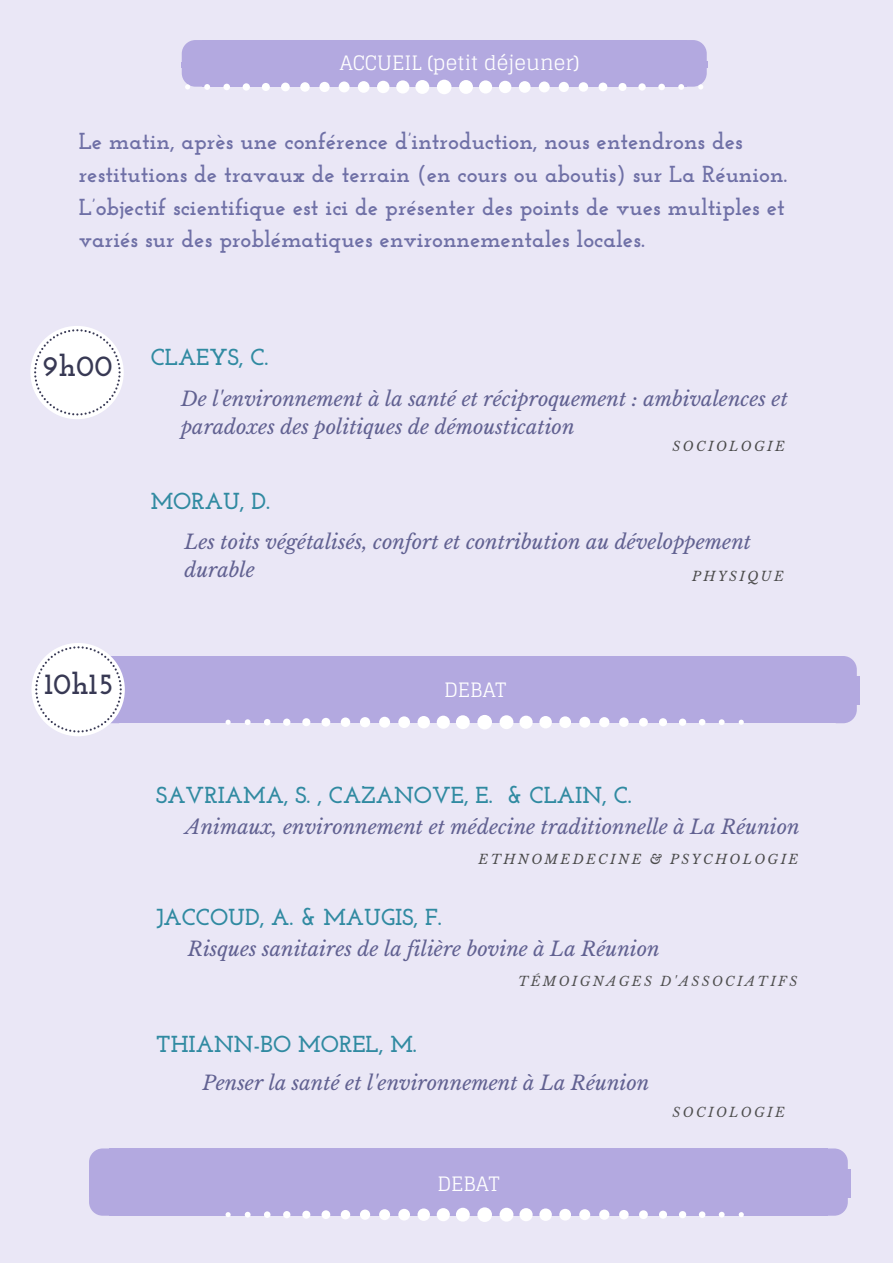
<style>
.page{position:relative;width:893px;height:1263px;background:#fff}
.page>*{position:absolute;margin:0;border:0;box-sizing:border-box;transform-origin:0 0}
.t1{font:700 29.7px "Josefin Slab";color:#383954}
.t2{font:700 23.1px/32.5px "Josefin Slab";color:#6f70a6}
.t3{font:700 23.1px "Josefin Slab";color:#308aa1}
.t4{font:italic 19.95px/28px "Libre Baskerville";color:#616191}
.t5{font:19.8px "Glegoo";color:#fff}
.t6{font:italic 13.2px "Libre Baskerville";letter-spacing:.18em;color:#4a4a4a}
.t7{font:italic 13.2px "Libre Baskerville";letter-spacing:.18em;color:#4f4f4f}
</style>
<div class="page">
<svg style="left:892px;top:0;width:1px;height:29px"></svg>
<hr style="left:892px;top:29px;width:1px;height:1210px;background:#b3a9e0">
<div style="left:0;top:0;width:892px;height:1262px;background:#eae7f6"></div>
<svg style="left:892px;top:1237px;width:1px;height:25px"></svg>
<svg style="left:836px;top:656px;width:20px;height:20px"></svg>
<div style="left:102px;top:676px;width:757px;height:29px;background:#b3a9e0"></div>
<div style="left:118px;top:656px;width:718px;height:22px;background:#b3a9e0"></div>
<div style="left:118px;top:703px;width:718px;height:20px;background:#b3a9e0"></div>
<svg style="left:836px;top:705px;width:20px;height:18px"></svg>
<div style="left:191px;top:62px;width:516px;height:6px;background:#b3a9e0"></div>
<div style="left:202px;top:40px;width:484px;height:23px;background:#b3a9e0"></div>
<div style="left:202px;top:67px;width:484px;height:20px;background:#b3a9e0"></div>
<div style="left:30px;top:326px;width:94px;height:93px;background:#fff;border-radius:50%"></div>
<svg style="left:34px;top:329px;width:87px;height:86px"></svg>
<div style="left:437px;top:80px;width:14px;height:14px;background:#fff;border-radius:50%"></div>
<div style="left:459px;top:80px;width:14px;height:14px;background:#fff;border-radius:50%"></div>
<div style="left:479px;top:80px;width:13px;height:14px;background:#fff;border-radius:50%"></div>
<svg style="left:499px;top:81px;width:12px;height:12px"></svg>
<svg style="left:519px;top:81px;width:11px;height:12px"></svg>
<div style="left:538px;top:81px;width:11px;height:11px;background:#fff;border-radius:50%"></div>
<div style="left:558px;top:82px;width:11px;height:10px;background:#fff;border-radius:50%"></div>
<svg style="left:578px;top:82px;width:10px;height:10px"></svg>
<svg style="left:598px;top:83px;width:9px;height:8px"></svg>
<svg style="left:618px;top:83px;width:8px;height:8px"></svg>
<div style="left:638px;top:83px;width:7px;height:8px;background:#fff;border-radius:50%"></div>
<div style="left:658px;top:84px;width:7px;height:6px;background:#fff;border-radius:50%"></div>
<svg style="left:678px;top:40px;width:28px;height:50px"></svg>
<div style="left:415px;top:80px;width:14px;height:14px;background:#fff;border-radius:50%"></div>
<div style="left:396px;top:80px;width:13px;height:14px;background:#fff;border-radius:50%"></div>
<svg style="left:377px;top:81px;width:12px;height:12px"></svg>
<div style="left:358px;top:81px;width:11px;height:12px;background:#fff;border-radius:50%"></div>
<div style="left:338px;top:81px;width:11px;height:11px;background:#fff;border-radius:50%"></div>
<svg style="left:319px;top:82px;width:10px;height:10px"></svg>
<div style="left:300px;top:82px;width:10px;height:10px;background:#fff;border-radius:50%"></div>
<div style="left:281px;top:83px;width:9px;height:8px;background:#fff;border-radius:50%"></div>
<svg style="left:262px;top:83px;width:8px;height:8px"></svg>
<div style="left:243px;top:83px;width:7px;height:8px;background:#fff;border-radius:50%"></div>
<div style="left:223px;top:84px;width:7px;height:6px;background:#fff;border-radius:50%"></div>
<svg style="left:182px;top:40px;width:28px;height:50px"></svg>
<div style="left:477px;top:715px;width:15px;height:14px;background:#fff;border-radius:50%"></div>
<div style="left:499px;top:715px;width:14px;height:14px;background:#fff;border-radius:50%"></div>
<div style="left:519px;top:715px;width:13px;height:14px;background:#fff;border-radius:50%"></div>
<svg style="left:539px;top:716px;width:13px;height:12px"></svg>
<svg style="left:559px;top:716px;width:12px;height:12px"></svg>
<div style="left:579px;top:717px;width:11px;height:11px;background:#fff;border-radius:50%"></div>
<div style="left:599px;top:717px;width:10px;height:10px;background:#fff;border-radius:50%"></div>
<svg style="left:619px;top:717px;width:9px;height:10px"></svg>
<svg style="left:639px;top:718px;width:8px;height:8px"></svg>
<svg style="left:659px;top:718px;width:8px;height:8px"></svg>
<div style="left:679px;top:718px;width:7px;height:8px;background:#fff;border-radius:50%"></div>
<div style="left:698px;top:719px;width:7px;height:6px;background:#fff;border-radius:50%"></div>
<svg style="left:718px;top:719px;width:6px;height:6px"></svg>
<svg style="left:738px;top:719px;width:5px;height:6px"></svg>
<div style="left:456px;top:715px;width:14px;height:14px;background:#fff;border-radius:50%"></div>
<div style="left:436px;top:715px;width:14px;height:14px;background:#fff;border-radius:50%"></div>
<svg style="left:417px;top:716px;width:13px;height:12px"></svg>
<div style="left:398px;top:716px;width:12px;height:12px;background:#fff;border-radius:50%"></div>
<div style="left:379px;top:717px;width:11px;height:11px;background:#fff;border-radius:50%"></div>
<svg style="left:360px;top:717px;width:10px;height:10px"></svg>
<div style="left:341px;top:717px;width:9px;height:10px;background:#fff;border-radius:50%"></div>
<div style="left:321px;top:718px;width:9px;height:8px;background:#fff;border-radius:50%"></div>
<svg style="left:302px;top:718px;width:8px;height:8px"></svg>
<div style="left:283px;top:718px;width:7px;height:8px;background:#fff;border-radius:50%"></div>
<svg style="left:264px;top:719px;width:6px;height:6px"></svg>
<svg style="left:245px;top:719px;width:5px;height:6px"></svg>
<svg style="left:225px;top:719px;width:6px;height:6px"></svg>
<svg style="left:827px;top:1148px;width:20px;height:21px"></svg>
<div style="left:93px;top:1169px;width:757px;height:29px;background:#b3a9e0"></div>
<div style="left:109px;top:1148px;width:718px;height:23px;background:#b3a9e0"></div>
<svg style="left:89px;top:1148px;width:20px;height:22px"></svg>
<div style="left:89px;top:1170px;width:21px;height:26px;background:#b3a9e0"></div>
<div style="left:109px;top:1196px;width:718px;height:19px;background:#b3a9e0"></div>
<svg style="left:89px;top:1196px;width:20px;height:19px"></svg>
<svg style="left:827px;top:1198px;width:20px;height:17px"></svg>
<div style="left:477px;top:1207px;width:15px;height:15px;background:#fff;border-radius:50%"></div>
<div style="left:499px;top:1207px;width:14px;height:14px;background:#fff;border-radius:50%"></div>
<div style="left:519px;top:1208px;width:13px;height:13px;background:#fff;border-radius:50%"></div>
<svg style="left:539px;top:1208px;width:13px;height:13px"></svg>
<svg style="left:559px;top:1209px;width:12px;height:11px"></svg>
<div style="left:579px;top:1209px;width:11px;height:11px;background:#fff;border-radius:50%"></div>
<div style="left:599px;top:1209px;width:10px;height:10px;background:#fff;border-radius:50%"></div>
<svg style="left:619px;top:1210px;width:9px;height:9px"></svg>
<svg style="left:639px;top:1210px;width:8px;height:9px"></svg>
<svg style="left:659px;top:1210px;width:8px;height:8px"></svg>
<div style="left:679px;top:1211px;width:7px;height:7px;background:#fff;border-radius:50%"></div>
<div style="left:698px;top:1211px;width:7px;height:7px;background:#fff;border-radius:50%"></div>
<svg style="left:718px;top:1211px;width:6px;height:6px"></svg>
<svg style="left:738px;top:1212px;width:5px;height:5px"></svg>
<div style="left:456px;top:1207px;width:14px;height:14px;background:#fff;border-radius:50%"></div>
<div style="left:436px;top:1208px;width:14px;height:13px;background:#fff;border-radius:50%"></div>
<svg style="left:417px;top:1208px;width:13px;height:13px"></svg>
<div style="left:398px;top:1209px;width:12px;height:11px;background:#fff;border-radius:50%"></div>
<div style="left:379px;top:1209px;width:11px;height:11px;background:#fff;border-radius:50%"></div>
<svg style="left:360px;top:1209px;width:10px;height:10px"></svg>
<div style="left:341px;top:1210px;width:9px;height:9px;background:#fff;border-radius:50%"></div>
<div style="left:321px;top:1210px;width:9px;height:9px;background:#fff;border-radius:50%"></div>
<svg style="left:302px;top:1210px;width:8px;height:8px"></svg>
<div style="left:283px;top:1211px;width:7px;height:7px;background:#fff;border-radius:50%"></div>
<div style="left:264px;top:1211px;width:6px;height:7px;background:#fff;border-radius:50%"></div>
<svg style="left:245px;top:1211px;width:5px;height:6px"></svg>
<svg style="left:225px;top:1212px;width:6px;height:5px"></svg>
<div style="left:31px;top:643px;width:94px;height:93px;background:#fff;border-radius:50%"></div>
<svg style="left:35px;top:646px;width:87px;height:86px"></svg>
<p class="t5" style="left:340px;top:50px;width:241px">ACCUEIL (petit déjeuner)</p>
<p class="t2" style="left:79px;top:127px;width:710px">Le matin, après une conférence d’introduction, nous entendrons des restitutions de travaux de terrain (en cours ou aboutis) sur La Réunion.<br>L’objectif scientifique est ici de présenter des points de vues multiples et variés sur des problématiques environnementales locales.</p>
<h1 class="t1" style="left:43px;top:354px;width:71px">9h00</h1>
<h1 class="t1" style="left:44px;top:671px;width:70px">10h15</h1>
<p class="t3" style="left:151px;top:348px;width:119px">CLAEYS, C.</p>
<p class="t4" style="left:181px;top:385px;width:608px">De l'environnement à la santé et réciproquement : ambivalences et paradoxes des politiques de démoustication</p>
<p class="t6" style="left:672px;top:438px;width:114px">SOCIOLOGIE</p>
<p class="t3" style="left:151px;top:492px;width:121px">MORAU, D.</p>
<p class="t4" style="left:184px;top:527px;width:568px">Les toits végétalisés, confort et contribution au développement durable</p>
<p class="t6" style="left:692px;top:568px;width:93px">PHYSIQUE</p>
<p class="t5" style="left:444px;top:677px;width:63px">DEBAT</p>
<p class="t3" style="left:156px;top:785px;width:477px">SAVRIAMA, S. , CAZANOVE, E. &amp; CLAIN, C.</p>
<p class="t4" style="left:185px;top:813px;width:615px">Animaux, environnement et médecine traditionnelle à La Réunion</p>
<p class="t3" style="left:156px;top:908px;width:287px">JACCOUD, A. &amp; MAUGIS, F.</p>
<p class="t6" style="left:478px;top:851px;width:321px">ETHNOMEDECINE &amp; PSYCHOLOGIE</p>
<p class="t4" style="left:188px;top:934px;width:473px">Risques sanitaires de la filière bovine à La Réunion</p>
<p class="t7" style="left:518px;top:973px;width:281px">TÉMOIGNAGES D'ASSOCIATIFS</p>
<p class="t3" style="left:156px;top:1035px;width:262px">THIANN-BO MOREL, M.</p>
<p class="t4" style="left:202px;top:1069px;width:448px">Penser la santé et l'environnement à La Réunion</p>
<p class="t5" style="left:437px;top:1171px;width:63px">DEBAT</p>
<p class="t7" style="left:672px;top:1104px;width:114px">SOCIOLOGIE</p>
</div>
